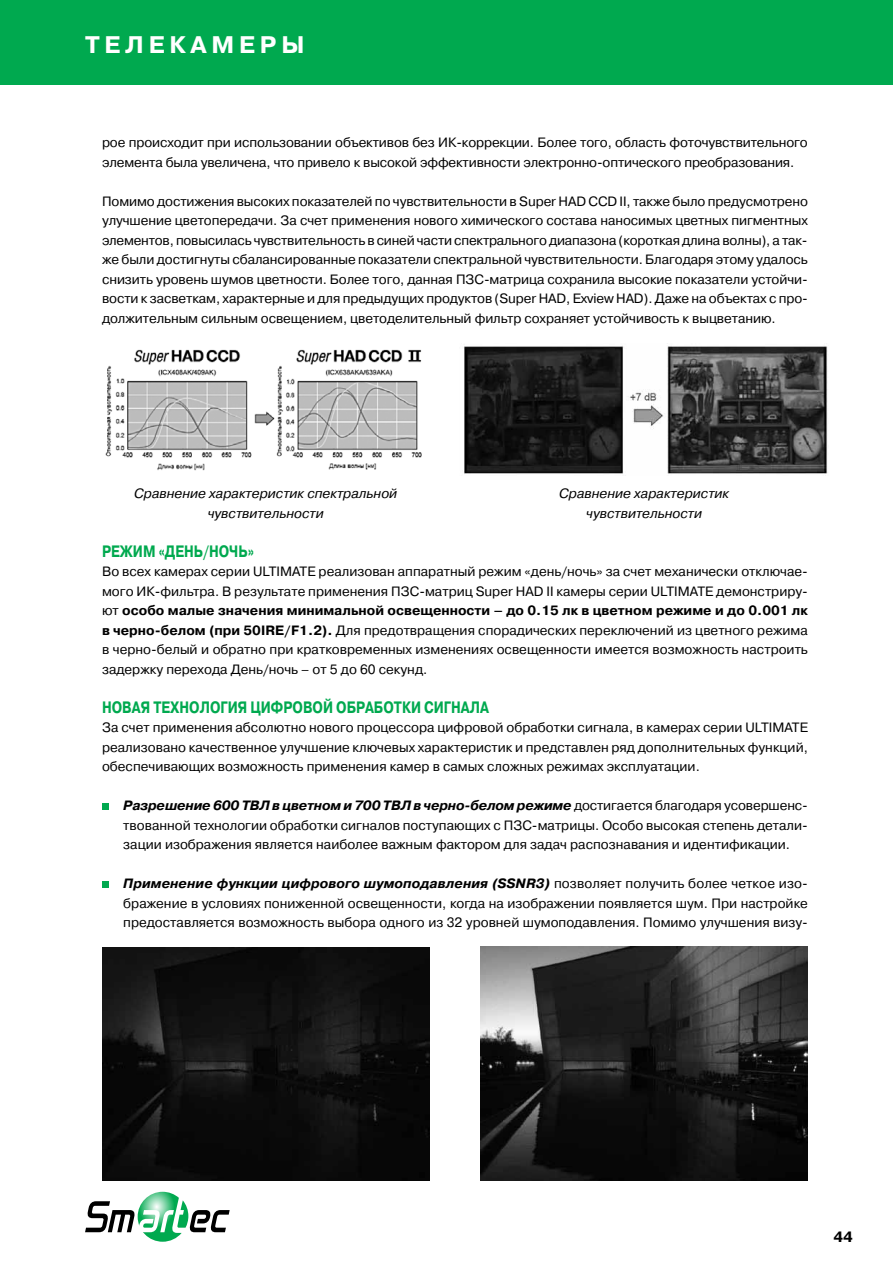
<style>
.page{position:relative;width:893px;height:1263px;background:#fff}
.page>*{position:absolute;margin:0;border:0;box-sizing:border-box;transform-origin:0 0}
.t1{font:700 24px "Pragmatica C";letter-spacing:.2em;color:#fff}
.t2{font:700 16.5px "Pragmatica C";color:#00a94f;scale:.8 1}
.t3{font:700 15px "Pragmatica C";color:#000}
.t4{font:13.5px/19.5px "Pragmatica C";letter-spacing:-.005em;color:#000;text-align:justify}
.t5{font:italic 13.5px/19.5px "Pragmatica C";color:#000;text-align:center}
.s1{font-weight:700}
.s2{font-weight:700;font-style:italic}
</style>
<div class="page">
<div style="left:0;top:0;width:893px;height:85px;background:#00a94f"></div>
<svg style="left:85px;top:1192px;width:145px;height:50px"></svg>
<svg style="left:102px;top:804px;width:6px;height:6px"></svg>
<svg style="left:102px;top:882px;width:6px;height:6px"></svg>
<img style="left:464px;top:346px;width:364px;height:128px">
<img style="left:102px;top:947px;width:327px;height:234px">
<img style="left:480px;top:947px;width:328px;height:234px">
<img style="left:105px;top:349px;width:317px;height:122px">
<h1 class="t1" style="left:85px;top:31px;width:221px">ТЕЛЕКАМЕРЫ</h1>
<p class="t4" style="left:102px;top:133px;width:707px">рое происходит при использовании объективов без ИК-коррекции. Более того, область фоточувствительного элемента была увеличена, что привело к высокой эффективности электронно-оптического преобразования.</p>
<p class="t4" style="left:102px;top:191px;width:707px">Помимо достижения высоких показателей по чувствительности в Super HAD CCD II, также было предусмотрено улучшение цветопередачи. За счет применения нового химического состава наносимых цветных пигментных элементов, повысилась чувствительность в синей части спектрального диапазона (короткая длина волны), а так&shy;же были достигнуты сбалансированные показатели спектральной чувствительности. Благодаря этому удалось снизить уровень шумов цветности. Более того, данная ПЗС-матрица сохранила высокие показатели устойчи&shy;вости к засветкам, характерные и для предыдущих продуктов (Super HAD, Exview HAD). Даже на объектах с про&shy;должительным сильным освещением, цветоделительный фильтр сохраняет устойчивость к выцветанию.</p>
<p class="t5" style="left:134px;top:484px;width:265px">Сравнение характеристик спектральной чувствительности</p>
<p class="t5" style="left:559px;top:484px;width:171px">Сравнение характеристик чувствительности</p>
<p class="t2" style="left:102px;top:542px;width:26px">Режим</p>
<p class="t2" style="left:159px;top:542px;width:121px">«День/Ночь»</p>
<p class="t4" style="left:102px;top:562px;width:707px">Во всех камерах серии ULTIMATE реализован аппаратный режим «день/ночь» за счет механически отключае&shy;мого ИК-фильтра. В результате применения ПЗС-матриц Super HAD II камеры серии ULTIMATE демонстриру&shy;ют <span class="s1">особо малые значения минимальной освещенности – до 0. 15 лк в цветном режиме и до 0. 001 лк в черно-белом (при 50IRE/F1. 2).</span> Для предотвращения спорадических переключений из цветного режима в черно-белый и обратно при кратковременных изменениях освещенности имеется возможность настроить задержку перехода День/ночь – от 5 до 60 секунд.</p>
<p class="t2" style="left:102px;top:698px;width:77px">Новая технологи</p>
<p class="t2" style="left:238px;top:698px;width:30px">я цифрово</p>
<p class="t2" style="left:323px;top:698px;width:29px">й обработки</p>
<p class="t2" style="left:424px;top:698px;width:13px">сигнала</p>
<p class="t4" style="left:102px;top:718px;width:707px">За счет применения абсолютно нового процессора цифровой обработки сигнала, в камерах серии ULTIMATE реализовано качественное улучшение ключевых характеристик и представлен ряд дополнительных функций, обеспечивающих возможность применения камер в самых сложных режимах эксплуатации.</p>
<p class="t4" style="left:123px;top:796px;width:686px"><span class="s2">Разрешение 600 ТВЛ в цветном и 700 ТВЛ в черно-белом режиме</span> достигается благодаря усовершенс&shy;твованной технологии обработки сигналов поступающих с ПЗС-матрицы. Особо высокая степень детали&shy;зации изображения является наиболее важным фактором для задач распознавания и идентификации.</p>
<p class="t4" style="left:123px;top:874px;width:686px"><span class="s2">Применение функции цифрового шумоподавления (SSNR3)</span> позволяет получить более четкое изо&shy;бражение в условиях пониженной освещенности, когда на изображении появляется шум. При настройке предоставляется возможность выбора одного из 32 уровней шумоподавления. Помимо улучшения визу-</p>
<p class="t3" style="left:833px;top:1228px;width:21px">44</p>
</div>
